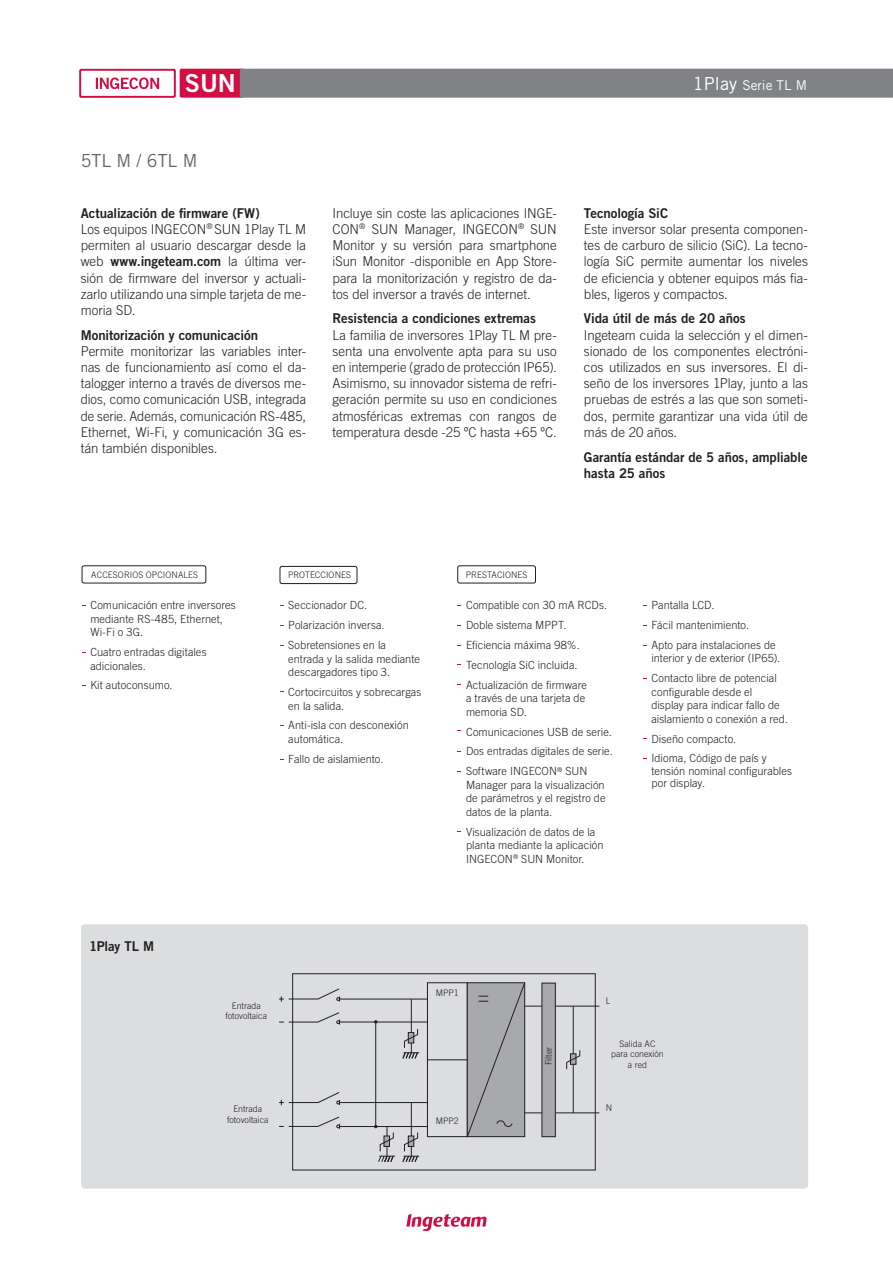
<style>
.page{position:relative;width:893px;height:1263px;background:#fff}
.page>*{position:absolute;margin:0;border:0;box-sizing:border-box;transform-origin:0 0}
.t1{font:24.9px "Trade Gothic LT Std Bd 2";color:#fff}
.t2{font:18px "Trade Gothic LT Std";color:#636366}
.t3{font:300 13.5px/16.2px "Trade Gothic LT Std";color:#231f20;text-align:justify}
.t4{font:13.5px/16.2px "Trade Gothic LT Std Bd 2";letter-spacing:-.005em;color:#231f20}
.t5{font:13.5px "Trade Gothic LT Std";color:#fff}
.t6{font:300 11.25px/13.5px "Trade Gothic LT Std";letter-spacing:.005em;color:#231f20}
.t7{font:300 9px/10.8px "Trade Gothic LT Std";color:#231f20;text-align:center}
.s1{font-size:18px}
.s2{font-family:"Trade Gothic LT Std";font-weight:300}
</style>
<div class="page">
<svg style="left:406px;top:1214px;width:81px;height:17px"></svg>
<svg style="left:79px;top:69px;width:97px;height:29px"></svg>
<div style="left:81px;top:71px;width:93px;height:25px;background:#fff"></div>
<svg style="left:96px;top:78px;width:63px;height:11px"></svg>
<svg style="left:180px;top:69px;width:713px;height:29px;background:#887981"></svg>
<div style="left:81px;top:924px;width:727px;height:264px;background:#dcdddf;border-radius:4px"></div>
<div style="left:82px;top:566px;width:124px;height:17px;border:1px solid #231f20;border-radius:2px"></div>
<div style="left:280px;top:566px;width:77px;height:18px;border:1px solid #231f20;border-radius:2px"></div>
<div style="left:458px;top:566px;width:78px;height:17px;border:1px solid #231f20;border-radius:2px"></div>
<hr style="left:573px;top:1006px;width:1px;height:107px;background:#231f20">
<hr style="left:490px;top:1006px;width:109px;height:1px;background:#231f20">
<hr style="left:490px;top:1112px;width:109px;height:1px;background:#231f20">
<svg style="left:427px;top:982px;width:98px;height:155px"></svg>
<hr style="left:340px;top:999px;width:88px;height:1px;background:#231f20">
<hr style="left:340px;top:1022px;width:88px;height:1px;background:#231f20">
<hr style="left:340px;top:1102px;width:87px;height:1px;background:#231f20">
<hr style="left:340px;top:1126px;width:87px;height:1px;background:#231f20">
<hr style="left:375px;top:1021px;width:1px;height:106px;background:#231f20">
<svg style="left:566px;top:1050px;width:14px;height:19px"></svg>
<div style="left:542px;top:983px;width:13px;height:154px;background:#a8a9ad"></div>
<div style="left:292px;top:973px;width:303px;height:197px;border:1px solid #231f20"></div>
<hr style="left:411px;top:999px;width:1px;height:54px;background:#231f20">
<svg style="left:402px;top:1028px;width:17px;height:31px"></svg>
<hr style="left:411px;top:1102px;width:1px;height:54px;background:#231f20">
<svg style="left:402px;top:1132px;width:17px;height:30px"></svg>
<svg style="left:374px;top:1125px;width:21px;height:37px"></svg>
<svg style="left:279px;top:988px;width:61px;height:14px"></svg>
<svg style="left:279px;top:1012px;width:61px;height:12px"></svg>
<svg style="left:279px;top:1092px;width:61px;height:13px"></svg>
<svg style="left:279px;top:1116px;width:61px;height:13px"></svg>
<h1 class="t1" style="left:185px;top:68px;width:53px">SUN</h1>
<p class="t5" style="left:693px;top:77px;width:115px"><span class="s1">1Play</span> Serie TL M</p>
<h2 class="t2" style="left:81px;top:150px;width:118px">5TL M / 6TL M</h2>
<p class="t4" style="left:81px;top:205px;width:181px">Actualización de firmware (FW)</p>
<p class="t3" style="left:81px;top:221px;width:227px">Los equipos INGECON<sup>®</sup> SUN 1Play TL M permiten al usuario descargar desde la</p>
<p class="t4" style="left:81px;top:253px;width:227px"><span class="s2">web</span> www.ingeteam.com <span class="s2">la última ver-</span></p>
<p class="t3" style="left:81px;top:269px;width:227px">sión de firmware del inversor y actuali&shy;zarlo utilizando una simple tarjeta de me&shy;moria SD.</p>
<p class="t4" style="left:81px;top:326px;width:179px">Monitorización y comunicación</p>
<p class="t3" style="left:81px;top:343px;width:227px">Permite monitorizar las variables inter&shy;nas de funcionamiento así como el da&shy;talogger interno a través de diversos me&shy;dios, como comunicación USB, integrada de serie. Además, comunicación RS-485, Ethernet, Wi-Fi, y comunicación 3G es&shy;tán también disponibles.</p>
<p class="t3" style="left:333px;top:205px;width:226px">Incluye sin coste las aplicaciones INGE-CON<sup>®</sup> SUN Manager, INGECON<sup>®</sup> SUN Monitor y su versión para smartphone iSun Monitor -disponible en App Store&shy;para la monitorización y registro de da&shy;tos del inversor a través de internet.</p>
<p class="t4" style="left:333px;top:310px;width:205px">Resistencia a condiciones extremas</p>
<p class="t3" style="left:333px;top:327px;width:226px">La familia de inversores 1Play TL M pre&shy;senta una envolvente apta para su uso en intemperie (grado de protección IP65).<br>Asimismo, su innovador sistema de refri&shy;geración permite su uso en condiciones atmosféricas extremas con rangos de temperatura desde -25 ºC hasta +65 ºC.</p>
<p class="t4" style="left:584px;top:205px;width:86px">Tecnología SiC</p>
<p class="t3" style="left:584px;top:221px;width:225px">Este inversor solar presenta componen&shy;tes de carburo de silicio (SiC). La tecno&shy;logía SiC permite aumentar los niveles de eficiencia y obtener equipos más fia&shy;bles, ligeros y compactos.</p>
<p class="t4" style="left:584px;top:310px;width:163px">Vida útil de más de 20 años</p>
<p class="t3" style="left:584px;top:327px;width:225px">Ingeteam cuida la selección y el dimen&shy;sionado de los componentes electróni&shy;cos utilizados en sus inversores. El di&shy;seño de los inversores 1Play, junto a las pruebas de estrés a las que son someti&shy;dos, permite garantizar una vida útil de más de 20 años.</p>
<p class="t4" style="left:584px;top:448px;width:225px">Garantía estándar de 5 años, ampliable hasta 25 años</p>
<p class="t7" style="left:91px;top:569px;width:108px">ACCESORIOS OPCIONALES</p>
<p class="t6" style="left:90px;top:598px;width:147px">Comunicación entre inversores mediante RS-485, Ethernet,<br>Wi-Fi o 3G.</p>
<p class="t6" style="left:90px;top:645px;width:118px">Cuatro entradas digitales adicionales.</p>
<p class="t6" style="left:90px;top:678px;width:84px">Kit autoconsumo.</p>
<p class="t7" style="left:288px;top:569px;width:65px">PROTECCIONES</p>
<p class="t6" style="left:288px;top:595px;width:99px;line-height:20px">Seccionador DC.<br>Polarización inversa.<br>Sobretensiones en la</p>
<p class="t6" style="left:288px;top:652px;width:133px">entrada y la salida mediante descargadores tipo 3.</p>
<p class="t6" style="left:288px;top:685px;width:135px">Cortocircuitos y sobrecargas en la salida.</p>
<p class="t6" style="left:288px;top:718px;width:122px">Anti-isla con desconexión automática.</p>
<p class="t6" style="left:288px;top:752px;width:97px">Fallo de aislamiento.</p>
<p class="t7" style="left:466px;top:569px;width:63px">PRESTACIONES</p>
<p class="t6" style="left:466px;top:595px;width:143px;line-height:20px">Compatible con 30 mA RCDs.<br>Doble sistema MPPT.<br>Eficiencia máxima 98%.<br>Tecnología SiC incluida.<br>Actualización de firmware</p>
<p class="t6" style="left:466px;top:691px;width:121px">a través de una tarjeta de memoria SD.</p>
<p class="t6" style="left:466px;top:721px;width:148px;line-height:20px;text-align:justify">Comunicaciones USB de serie.<br>Dos entradas digitales de serie.<br>Software INGECON<sup>®</sup> SUN</p>
<p class="t6" style="left:466px;top:778px;width:141px;text-align:justify">Manager para la visualización de parámetros y el registro de datos de la planta.</p>
<p class="t6" style="left:466px;top:825px;width:139px">Visualización de datos de la planta mediante la aplicación<br>INGECON<sup>®</sup> SUN Monitor.</p>
<p class="t6" style="left:651px;top:595px;width:126px;line-height:20px">Pantalla LCD.<br>Fácil mantenimiento.<br>Apto para instalaciones de</p>
<p class="t6" style="left:651px;top:648px;width:130px;line-height:20px">interior y de exterior (IP65).<br>Contacto libre de potencial</p>
<p class="t6" style="left:651px;top:685px;width:138px">configurable desde el<br>display para indicar fallo de aislamiento o conexión a red.</p>
<p class="t6" style="left:651px;top:729px;width:117px;line-height:19.2px">Diseño compacto.<br>Idioma, Código de país y</p>
<p class="t6" style="left:651px;top:764px;width:142px;line-height:12.8px">tensión nominal configurables por display.</p>
<p class="t4" style="left:89px;top:938px;width:67px">1Play TL M</p>
<p class="t7" style="left:225px;top:1000px;width:43px">Entrada fotovoltaica</p>
<p class="t7" style="left:227px;top:1103px;width:43px">Entrada fotovoltaica</p>
<p class="t7" style="left:436px;top:987px;width:25px">MPP1</p>
<p class="t7" style="left:436px;top:1115px;width:25px">MPP2</p>
<p class="t7" style="left:543px;top:1065px;width:20px;rotate:-90deg">Filter</p>
<p class="t7" style="left:606px;top:995px;width:6px">L</p>
<p class="t7" style="left:611px;top:1038px;width:54px">Salida AC para conexión a red</p>
<p class="t7" style="left:606px;top:1102px;width:8px">N</p>
</div>
